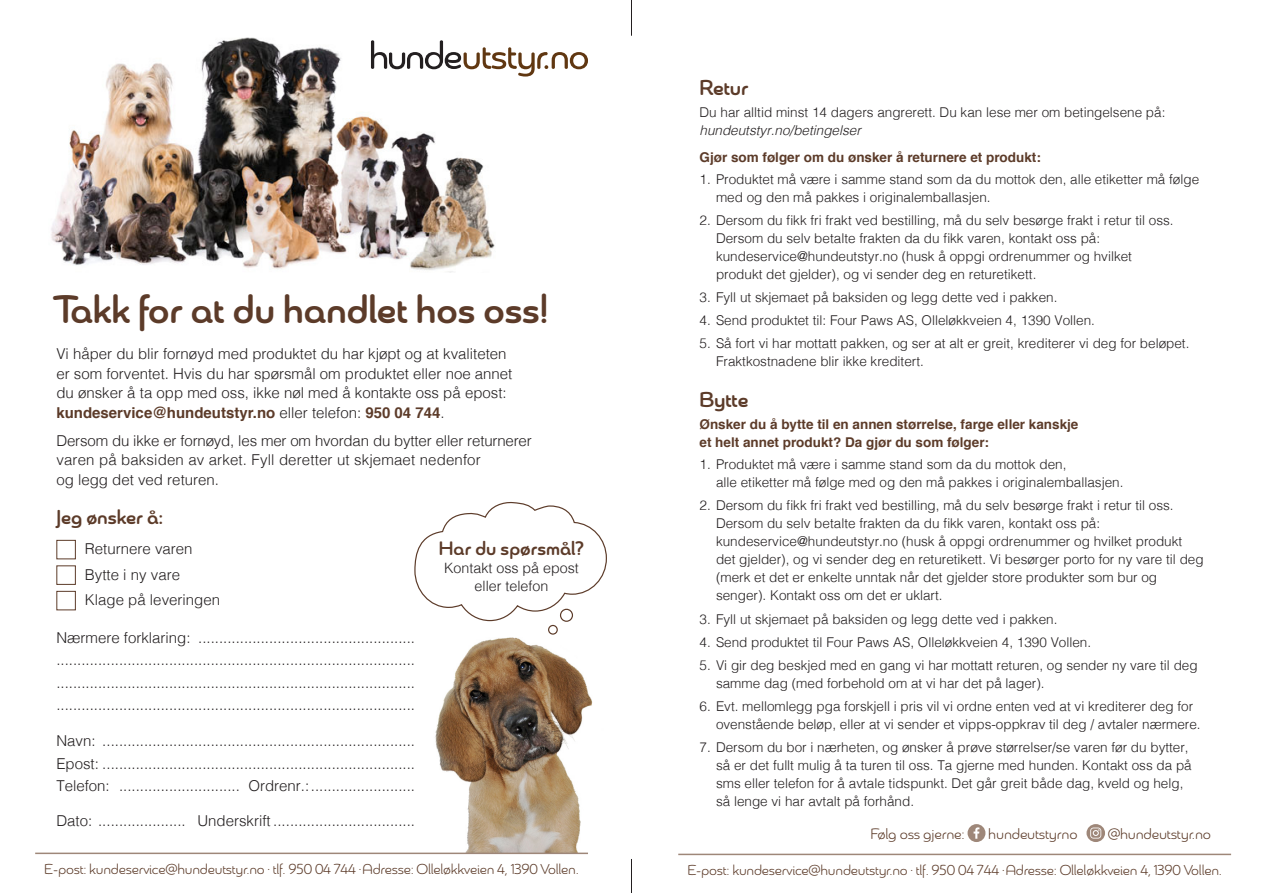
<style>
.page{position:relative;width:1263px;height:893px;background:#fff}
.page>*{position:absolute;margin:0;border:0;box-sizing:border-box;transform-origin:0 0}
.t1{font:500 39.6px "Chennai";letter-spacing:-.005em;color:#5c3b29}
.t2{font:500 21.6px "Chennai";letter-spacing:-.005em;color:#5c3b29}
.t3{font:500 20.25px "Chennai";letter-spacing:-.005em;color:#5c3b29}
.t4{font:500 19.5px "Chennai";color:#5c3b29}
.t5{font:300 15px/19.5px "Helvetica";color:#231f20}
.t6{font:300 15px "Chennai";letter-spacing:-.015em;color:#5c3b29}
.t7{font:300 14.4px "Chennai";letter-spacing:-.015em;color:#5c3b29}
.t8{font:300 14.25px/18px "Helvetica";color:#231f20;text-align:center}
.t9{font:300 13.5px/18px "Helvetica";color:#231f20}
.t10{font:700 13.5px/18px "Helvetica";color:#5c3b29}
.s1{font-weight:700;color:#5c3b29}
.s2{font-style:italic}
</style>
<div class="page">
<img style="left:418px;top:624px;width:175px;height:229px">
<hr style="left:35px;top:853px;width:553px;height:1px;background:#9e8779">
<img style="left:51px;top:37px;width:444px;height:235px">
<svg style="left:371px;top:40px;width:217px;height:37px"></svg>
<svg style="left:414px;top:501px;width:193px;height:121px"></svg>
<div style="left:560px;top:609px;width:13px;height:13px;border:1px solid #5c3b29;border-radius:50%"></div>
<div style="left:548px;top:625px;width:10px;height:10px;border:1px solid #5c3b29;border-radius:50%"></div>
<div style="left:56px;top:540px;width:20px;height:19px;border:1px solid #5c3b29"></div>
<div style="left:56px;top:565px;width:20px;height:20px;border:1px solid #5c3b29"></div>
<div style="left:56px;top:591px;width:20px;height:19px;border:1px solid #5c3b29"></div>
<hr style="left:631px;top:0;width:1px;height:36px;background:#231f20">
<hr style="left:631px;top:859px;width:1px;height:34px;background:#231f20">
<svg style="left:967px;top:824px;width:18px;height:18px"></svg>
<svg style="left:1086px;top:824px;width:19px;height:18px"></svg>
<hr style="left:678px;top:854px;width:553px;height:1px;background:#9e8779">
<p class="t1" style="left:53px;top:284px;width:495px">Takk for at du handlet hos oss!</p>
<p class="t5" style="left:56px;top:343px;width:457px">Vi håper du blir fornøyd med produktet du har kjøpt og at kvaliteten er som forventet. Hvis du har spørsmål om produktet eller noe annet du ønsker å ta opp med oss, ikke nøl med å kontakte oss på epost: <span class="s1">kundeservice@hundeutstyr.no</span> eller telefon: <span class="s1">950 04 744</span>.</p>
<p class="t5" style="left:56px;top:430px;width:477px">Dersom du ikke er fornøyd, les mer om hvordan du bytter eller returnerer varen på baksiden av arket. Fyll deretter ut skjemaet nedenfor<br>og legg det ved returen.</p>
<p class="t3" style="left:56px;top:504px;width:108px">Jeg ønsker å:</p>
<p class="t5" style="left:85px;top:538px;width:109px">Returnere varen</p>
<p class="t5" style="left:85px;top:563px;width:97px">Bytte i ny vare</p>
<p class="t5" style="left:85px;top:589px;width:137px">Klage på leveringen</p>
<p class="t5" style="left:56px;top:626px;width:360px">Nærmere forklaring: ....................................................</p>
<p class="t5" style="left:56px;top:649px;width:360px">......................................................................................</p>
<p class="t5" style="left:56px;top:671px;width:360px">......................................................................................</p>
<p class="t5" style="left:56px;top:694px;width:360px">......................................................................................</p>
<p class="t5" style="left:56px;top:728px;width:360px;line-height:22.5px">Navn: ...........................................................................<br>Epost: ...........................................................................</p>
<p class="t5" style="left:56px;top:775px;width:360px">Telefon: ............................. Ordrenr.:.........................</p>
<p class="t5" style="left:56px;top:809px;width:360px">Dato: ..................... Underskrift ..................................</p>
<p class="t4" style="left:439px;top:535px;width:147px">Har du spørsmål?</p>
<p class="t8" style="left:444px;top:558px;width:136px">Kontakt oss på epost eller telefon</p>
<p class="t7" style="left:44px;top:860px;width:536px">E-post: kundeservice@hundeutstyr.no · tlf. 950 04 744 · Adresse: Olleløkkveien 4, 1390 Vollen.</p>
<p class="t2" style="left:699px;top:74px;width:50px">Retur</p>
<p class="t9" style="left:699px;top:103px;width:467px">Du har alltid minst 14 dagers angrerett. Du kan lese mer om betingelsene på: <span class="s2">hundeutstyr.no/betingelser</span></p>
<p class="t10" style="left:699px;top:148px;width:343px">Gjør som følger om du ønsker å returnere et produkt:</p>
<p class="t9" style="left:716px;top:169px;width:485px;text-indent:-16px">1. Produktet må være i samme stand som da du mottok den, alle etiketter må følge med og den må pakkes i originalemballasjen.</p>
<p class="t9" style="left:716px;top:210px;width:459px;text-indent:-16px">2. Dersom du fikk fri frakt ved bestilling, må du selv besørge frakt i retur til oss.<br>Dersom du selv betalte frakten da du fikk varen, kontakt oss på: kundeservice@hundeutstyr.no (husk å oppgi ordrenummer og hvilket produkt det gjelder), og vi sender deg en returetikett.</p>
<p class="t9" style="left:699px;top:287px;width:359px">3. Fyll ut skjemaet på baksiden og legg dette ved i pakken.</p>
<p class="t9" style="left:699px;top:311px;width:397px">4. Send produktet til: Four Paws AS, Olleløkkveien 4, 1390 Vollen.</p>
<p class="t9" style="left:716px;top:334px;width:475px;text-indent:-16px">5. Så fort vi har mottatt pakken, og ser at alt er greit, krediterer vi deg for beløpet.<br>Fraktkostnadene blir ikke kreditert.</p>
<p class="t2" style="left:699px;top:385px;width:50px">Bytte</p>
<p class="t10" style="left:699px;top:415px;width:380px">Ønsker du å bytte til en annen størrelse, farge eller kanskje et helt annet produkt? Da gjør du som følger:</p>
<p class="t9" style="left:716px;top:455px;width:409px;text-indent:-16px">1. Produktet må være i samme stand som da du mottok den,<br>alle etiketter må følge med og den må pakkes i originalemballasjen.</p>
<p class="t9" style="left:716px;top:496px;width:489px;text-indent:-16px">2. Dersom du fikk fri frakt ved bestilling, må du selv besørge frakt i retur til oss.<br>Dersom du selv betalte frakten da du fikk varen, kontakt oss på: kundeservice@hundeutstyr.no (husk å oppgi ordrenummer og hvilket produkt det gjelder), og vi sender deg en returetikett. Vi besørger porto for ny vare til deg (merk et det er enkelte unntak når det gjelder store produkter som bur og senger). Kontakt oss om det er uklart.</p>
<p class="t9" style="left:699px;top:609px;width:359px">3. Fyll ut skjemaet på baksiden og legg dette ved i pakken.</p>
<p class="t9" style="left:699px;top:632px;width:393px">4. Send produktet til Four Paws AS, Olleløkkveien 4, 1390 Vollen.</p>
<p class="t9" style="left:716px;top:655px;width:483px;text-indent:-16px">5. Vi gir deg beskjed med en gang vi har mottatt returen, og sender ny vare til deg samme dag (med forbehold om at vi har det på lager).</p>
<p class="t9" style="left:716px;top:696px;width:486px;text-indent:-16px">6. Evt. mellomlegg pga forskjell i pris vil vi ordne enten ved at vi krediterer deg for ovenstående beløp, eller at vi sender et vipps-oppkrav til deg / avtaler nærmere.</p>
<p class="t9" style="left:716px;top:737px;width:477px;text-indent:-16px">7. Dersom du bor i nærheten, og ønsker å prøve størrelser/se varen før du bytter, så er det fullt mulig å ta turen til oss. Ta gjerne med hunden. Kontakt oss da på sms eller telefon for å avtale tidspunkt. Det går greit både dag, kveld og helg, så lenge vi har avtalt på forhånd.</p>
<p class="t6" style="left:870px;top:824px;width:96px">Følg oss gjerne:</p>
<p class="t6" style="left:988px;top:824px;width:91px">hundeutstyrno</p>
<p class="t6" style="left:1108px;top:824px;width:105px">@hundeutstyr.no</p>
<p class="t7" style="left:687px;top:861px;width:536px">E-post: kundeservice@hundeutstyr.no · tlf. 950 04 744 · Adresse: Olleløkkveien 4, 1390 Vollen.</p>
</div>
